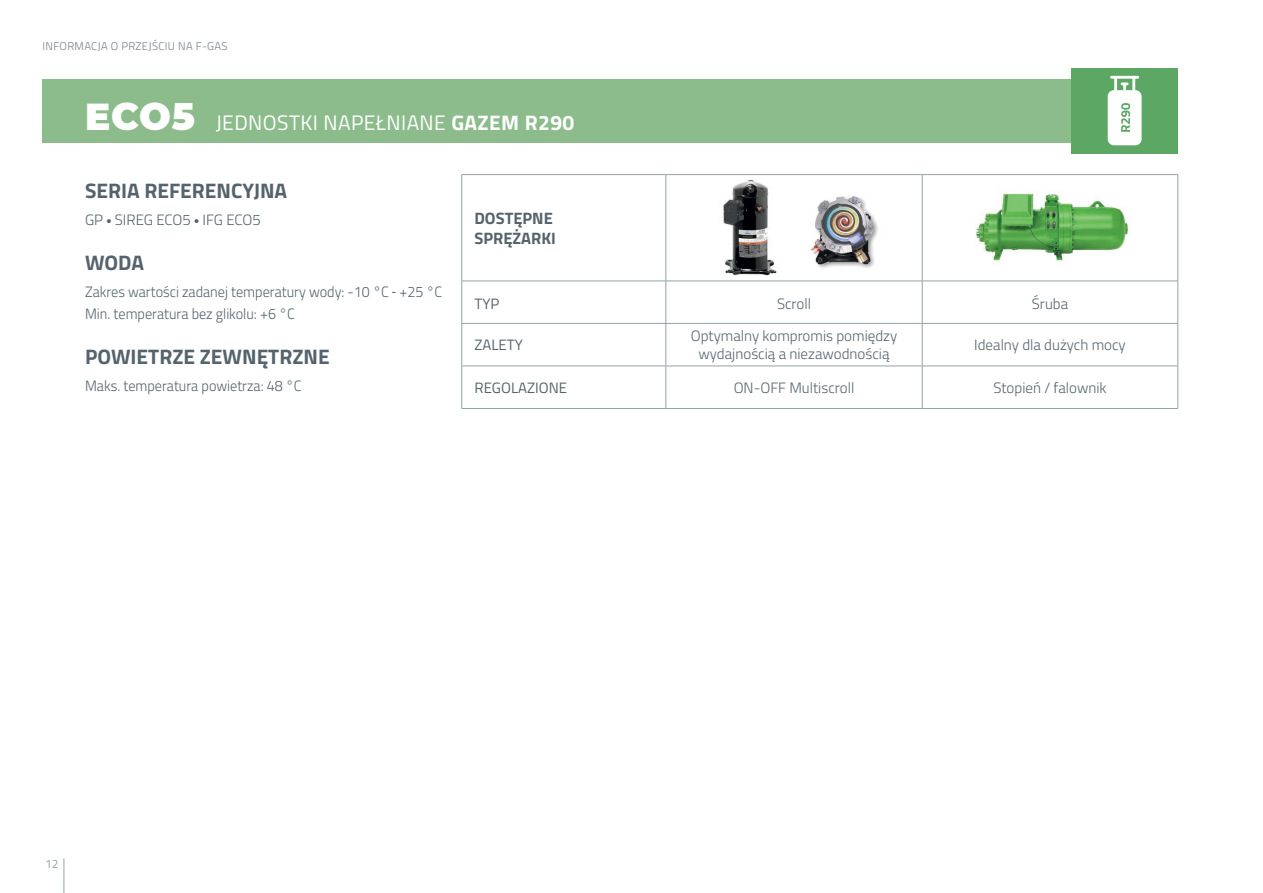
<style>
.page{position:relative;width:1263px;height:893px;background:#fff}
.page>*{position:absolute;margin:0;border:0;box-sizing:border-box;transform-origin:0 0}
.t1{font:700 21px "Titillium Web";color:#55636c}
.t2{font:21px "Titillium Web";letter-spacing:.02em;color:#fff}
.t3{font:700 16.5px/19.8px "Titillium Web";color:#55636c}
.t4{font:300 15px/18px "Titillium Web";color:#55636c;text-align:center}
.t5{font:300 15px/21.6px "Titillium Web";color:#55636c;scale:.95 1}
.t6{font:15px "Titillium Web";color:#55636c}
.t7{font:12px "Titillium Web";color:#96a1a5}
.t8{font:300 11.25px "Titillium Web";letter-spacing:.03em;color:#727f87}
.s1{font-family:"Montserrat";font-weight:900;font-size:37.5px}
.s2{font-weight:700}
.s3{font-family:"Myriad Pro";font-weight:700}
.s4{font-family:"Apex New";font-weight:400}
</style>
<div class="page">
<hr style="left:64px;top:858px;width:1px;height:35px;background:#96a1a5">
<div style="left:43px;top:79px;width:1135px;height:63px;background:#8cbc8b"></div>
<div style="left:1071px;top:68px;width:107px;height:85px;background:#5ba763"></div>
<hr style="left:1111px;top:76px;width:27px;height:3px;background:#fff">
<svg style="left:1108px;top:77px;width:33px;height:68px"></svg>
<hr style="left:461px;top:174px;width:205px;height:1px;background:#96a1a5">
<hr style="left:461px;top:175px;width:1px;height:106px;background:#96a1a5">
<hr style="left:666px;top:174px;width:256px;height:1px;background:#96a1a5">
<hr style="left:665px;top:175px;width:1px;height:106px;background:#96a1a5">
<hr style="left:922px;top:174px;width:256px;height:1px;background:#96a1a5">
<hr style="left:922px;top:175px;width:1px;height:106px;background:#96a1a5">
<hr style="left:1177px;top:175px;width:1px;height:106px;background:#96a1a5">
<hr style="left:461px;top:281px;width:205px;height:1px;background:#96a1a5">
<hr style="left:461px;top:281px;width:1px;height:42px;background:#96a1a5">
<hr style="left:666px;top:281px;width:256px;height:1px;background:#96a1a5">
<hr style="left:665px;top:281px;width:1px;height:42px;background:#96a1a5">
<hr style="left:922px;top:281px;width:256px;height:1px;background:#96a1a5">
<hr style="left:922px;top:281px;width:1px;height:42px;background:#96a1a5">
<hr style="left:1177px;top:281px;width:1px;height:42px;background:#96a1a5">
<hr style="left:461px;top:323px;width:205px;height:1px;background:#96a1a5">
<hr style="left:461px;top:324px;width:1px;height:42px;background:#96a1a5">
<hr style="left:666px;top:323px;width:256px;height:1px;background:#96a1a5">
<hr style="left:665px;top:324px;width:1px;height:42px;background:#96a1a5">
<hr style="left:922px;top:323px;width:256px;height:1px;background:#96a1a5">
<hr style="left:922px;top:324px;width:1px;height:42px;background:#96a1a5">
<hr style="left:1177px;top:324px;width:1px;height:42px;background:#96a1a5">
<hr style="left:461px;top:366px;width:205px;height:1px;background:#96a1a5">
<hr style="left:461px;top:366px;width:1px;height:42px;background:#96a1a5">
<hr style="left:666px;top:366px;width:256px;height:1px;background:#96a1a5">
<hr style="left:665px;top:366px;width:1px;height:42px;background:#96a1a5">
<hr style="left:922px;top:366px;width:256px;height:1px;background:#96a1a5">
<hr style="left:922px;top:366px;width:1px;height:42px;background:#96a1a5">
<hr style="left:1177px;top:366px;width:1px;height:42px;background:#96a1a5">
<hr style="left:461px;top:408px;width:205px;height:1px;background:#96a1a5">
<hr style="left:666px;top:408px;width:256px;height:1px;background:#96a1a5">
<hr style="left:922px;top:408px;width:256px;height:1px;background:#96a1a5">
<img style="left:723px;top:180px;width:55px;height:96px">
<img style="left:810px;top:195px;width:68px;height:73px">
<img style="left:975px;top:193px;width:154px;height:68px">
<p class="t8" style="left:43px;top:38px;width:186px">INFORMACJA O PRZEJŚCIU NA F-GAS</p>
<h1 class="t2" style="left:85px;top:107px;width:491px"><span class="s1">ECO5</span> JEDNOSTKI NAPEŁNIANE <span class="s2">GAZEM R290</span></h1>
<h1 class="t1" style="left:85px;top:175px;width:204px">SERIA REFERENCYJNA</h1>
<p class="t4" style="left:85px;top:210px;width:177px">GP <span class="s3">•</span> SIREG ECO5 <span class="s3">•</span> IFG ECO5</p>
<h1 class="t1" style="left:85px;top:247px;width:61px">WODA</h1>
<p class="t5" style="left:85px;top:280px;width:377px">Zakres wartości zadanej temperatury wody: -10 °C <span class="s4">-</span> +25 °C<br>Min. temperatura bez glikolu: +6 °C</p>
<h1 class="t1" style="left:85px;top:340px;width:246px">POWIETRZE ZEWNĘTRZNE</h1>
<p class="t5" style="left:85px;top:374px;width:229px">Maks. temperatura powietrza: 48 °C</p>
<p class="t3" style="left:474px;top:207px;width:83px">DOSTĘPNE<br>SPRĘŻARKI</p>
<p class="t6" style="left:474px;top:292px;width:26px">TYP</p>
<p class="t4" style="left:777px;top:294px;width:36px">Scroll</p>
<p class="t4" style="left:1032px;top:294px;width:38px">Śruba</p>
<p class="t6" style="left:474px;top:334px;width:50px">ZALETY</p>
<p class="t4" style="left:691px;top:326px;width:208px">Optymalny kompromis pomiędzy wydajnością a niezawodnością</p>
<p class="t4" style="left:974px;top:335px;width:153px">Idealny dla dużych mocy</p>
<p class="t6" style="left:474px;top:376px;width:94px">REGOLAZIONE</p>
<p class="t4" style="left:734px;top:378px;width:122px">ON-OFF Multiscroll</p>
<p class="t4" style="left:993px;top:378px;width:115px">Stopień / falownik</p>
<p class="t7" style="left:45px;top:854px;width:15px">12</p>
</div>
